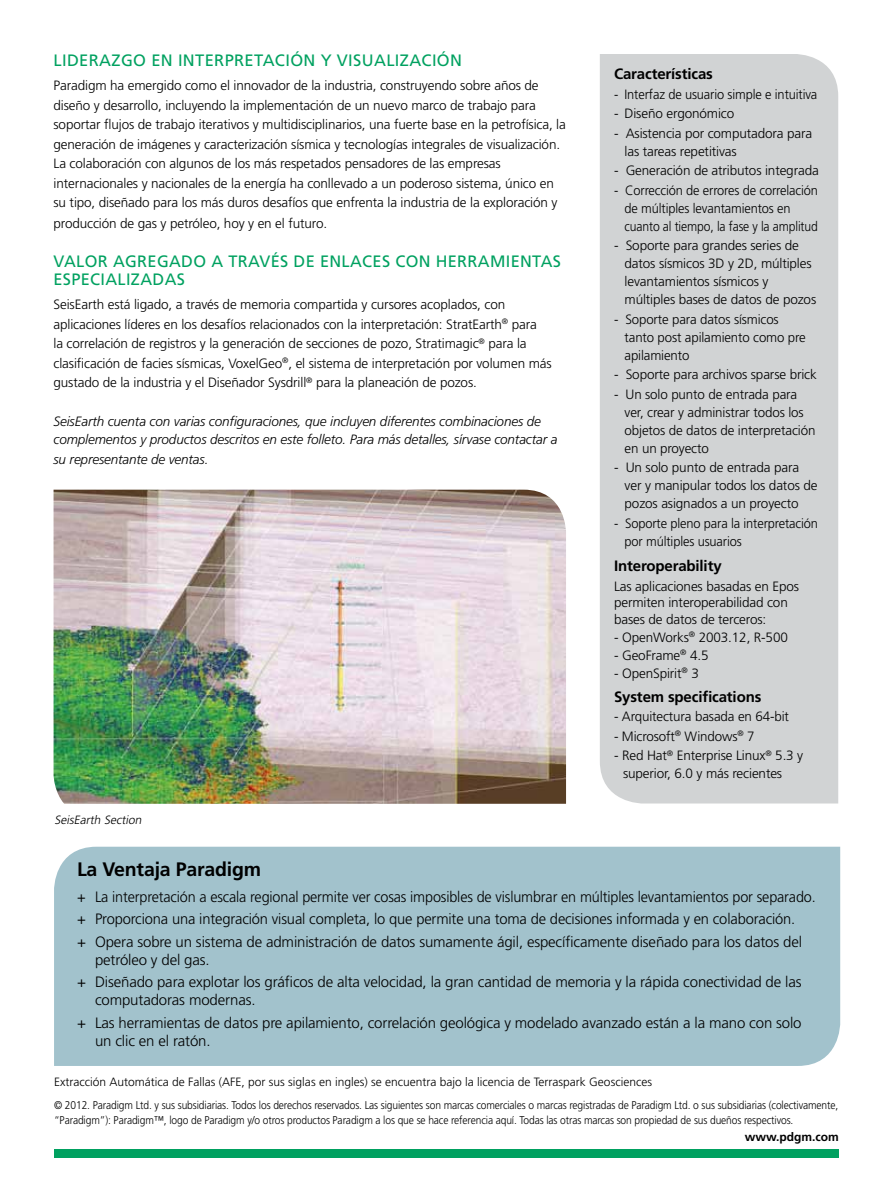
<style>
.page{position:relative;width:893px;height:1188px;background:#fff}
.page>*{position:absolute;margin:0;border:0;box-sizing:border-box;transform-origin:0 0}
.t1{font:700 19.5px "Frutiger LT Std";letter-spacing:-.01em;color:#000}
.t2{font:16.5px/18px "Frutiger LT Std";letter-spacing:.02em;color:#00a160}
.t3{font:300 15px/22.5px "Frutiger LT Std";letter-spacing:-.01em;color:#000;scale:.96 1}
.t4{font:300 15px/22.5px "Frutiger LT Std";letter-spacing:-.01em;color:#000}
.t5{font:700 15px "Frutiger LT Std";letter-spacing:-.01em;color:#000}
.t6{font:300 13.5px/18px "Frutiger LT Std";letter-spacing:-.01em;color:#000}
.t7{font:300 13.5px/18px "Frutiger LT Std";letter-spacing:-.01em;color:#000;scale:.95 1}
.t8{font:italic 300 13.5px/18px "Frutiger LT Std";letter-spacing:-.01em;color:#000}
.t9{font:300 12px "Frutiger LT Std";color:#000}
.t10{font:italic 300 12px "Frutiger LT Std";color:#000}
.t11{font:700 12px "Frutiger LT Std";color:#000}
.t12{font:300 11.25px/15px "Frutiger LT Std";letter-spacing:-.01em;color:#000;scale:.91 1}
</style>
<div class="page">
<div style="left:54px;top:847px;width:785px;height:219px;background:#a2c2cc"></div>
<div style="left:600px;top:54px;width:237px;height:750px;background:#d1d3d4"></div>
<img style="left:53px;top:490px;width:512px;height:314px">
<div style="left:54px;top:1150px;width:784px;height:8px;background:#00a160"></div>
<p class="t2" style="left:53px;top:52px;width:410px">LIDERAZGO EN INTERPRETACIÓN Y VISUALIZACIÓN</p>
<p class="t6" style="left:53px;top:76px;width:513px;line-height:19.5px">Paradigm ha emergido como el innovador de la industria, construyendo sobre años de diseño y desarrollo, incluyendo la implementación de un nuevo marco de trabajo para soportar flujos de trabajo iterativos y multidisciplinarios, una fuerte base en la petrofísica, la generación de imágenes y caracterización sísmica y tecnologías integrales de visualización.<br>La colaboración con algunos de los más respetados pensadores de las empresas internacionales y nacionales de la energía ha conllevado a un poderoso sistema, único en su tipo, diseñado para los más duros desafíos que enfrenta la industria de la exploración y</p>
<p class="t6" style="left:53px;top:215px;width:275px">producción de gas y petróleo, hoy y en el futuro.</p>
<p class="t2" style="left:53px;top:253px;width:509px">VALOR AGREGADO A TRAVÉS DE ENLACES CON HERRAMIENTAS<br>ESPECIALIZADAS</p>
<p class="t6" style="left:53px;top:295px;width:499px;line-height:19.5px">SeisEarth está ligado, a través de memoria compartida y cursores acoplados, con aplicaciones líderes en los desafíos relacionados con la interpretación: StratEarth<sup>®</sup> para<br>la correlación de registros y la generación de secciones de pozo, Stratimagic<sup>®</sup> para la clasificación de facies sísmicas, VoxelGeo<sup>®</sup>, el sistema de interpretación por volumen más gustado de la industria y el Diseñador Sysdrill<sup>®</sup> para la planeación de pozos.</p>
<p class="t8" style="left:53px;top:413px;width:505px">SeisEarth cuenta con varias configuraciones, que incluyen diferentes combinaciones de complementos y productos descritos en este folleto. Para más detalles, sírvase contactar a</p>
<p class="t8" style="left:53px;top:450px;width:156px">su representante de ventas.</p>
<p class="t10" style="left:55px;top:813px;width:91px">SeisEarth Section</p>
<p class="t5" style="left:613px;top:65px;width:100px">Características</p>
<p class="t7" style="left:613px;top:85px;width:215px">- Interfaz de usuario simple e intuitiva</p>
<p class="t6" style="left:613px;top:105px;width:122px">- Diseño ergonómico</p>
<p class="t6" style="left:624px;top:124px;width:189px;text-indent:-11px">- Asistencia por computadora para las tareas repetitivas</p>
<p class="t6" style="left:613px;top:162px;width:206px">- Generación de atributos integrada</p>
<p class="t7" style="left:624px;top:181px;width:205px;text-indent:-10px">- Corrección de errores de correlación de múltiples levantamientos en cuanto al tiempo, la fase y la amplitud</p>
<p class="t6" style="left:624px;top:237px;width:193px;text-indent:-11px">- Soporte para grandes series de datos sísmicos 3D y 2D, múltiples levantamientos sísmicos y múltiples bases de datos de pozos</p>
<p class="t6" style="left:624px;top:310px;width:183px;text-indent:-11px">- Soporte para datos sísmicos tanto post apilamiento como pre apilamiento</p>
<p class="t6" style="left:613px;top:366px;width:204px">- Soporte para archivos sparse brick</p>
<p class="t6" style="left:624px;top:385px;width:192px;text-indent:-11px">- Un solo punto de entrada para ver, crear y administrar todos los objetos de datos de interpretación en un proyecto</p>
<p class="t6" style="left:624px;top:459px;width:194px;text-indent:-11px">- Un solo punto de entrada para ver y manipular todos los datos de pozos asignados a un proyecto</p>
<p class="t7" style="left:624px;top:514px;width:205px;text-indent:-11px">- Soporte pleno para la interpretación por múltiples usuarios</p>
<p class="t5" style="left:613px;top:557px;width:109px">Interoperability</p>
<p class="t6" style="left:613px;top:578px;width:186px;line-height:16.5px">Las aplicaciones basadas en Epos permiten interoperabilidad con bases de datos de terceros:</p>
<p class="t6" style="left:613px;top:628px;width:175px">- OpenWorks<sup>®</sup> 2003.12, R-500</p>
<p class="t6" style="left:613px;top:646px;width:96px">- GeoFrame<sup>®</sup> 4.5</p>
<p class="t6" style="left:613px;top:664px;width:86px">- OpenSpirit<sup>®</sup> 3</p>
<p class="t5" style="left:613px;top:688px;width:149px">System specifications</p>
<p class="t6" style="left:613px;top:708px;width:176px">- Arquitectura basada en 64-bit</p>
<p class="t6" style="left:613px;top:727px;width:142px">- Microsoft<sup>®</sup> Windows<sup>®</sup> 7</p>
<p class="t6" style="left:622px;top:747px;width:182px;text-indent:-9px">- Red Hat<sup>®</sup> Enterprise Linux<sup>®</sup> 5.3 y superior, 6.0 y más recientes</p>
<h1 class="t1" style="left:77px;top:858px;width:186px">La Ventaja Paradigm</h1>
<p class="t3" style="left:77px;top:886px;width:770px">+ La interpretación a escala regional permite ver cosas imposibles de vislumbrar en múltiples levantamientos por separado. + Proporciona una integración visual completa, lo que permite una toma de decisiones informada y en colaboración.<br>+ Opera sobre un sistema de administración de datos sumamente ágil, específicamente diseñado para los datos del</p>
<p class="t4" style="left:77px;top:949px;width:725px;text-indent:18px">petróleo y del gas.<br>+ Diseñado para explotar los gráficos de alta velocidad, la gran cantidad de memoria y la rápida conectividad de las</p>
<p class="t4" style="left:77px;top:989px;width:725px;text-indent:18px">computadoras modernas.<br>+ Las herramientas de datos pre apilamiento, correlación geológica y modelado avanzado están a la mano con solo</p>
<p class="t4" style="left:95px;top:1030px;width:117px">un clic en el ratón.</p>
<p class="t9" style="left:54px;top:1075px;width:599px">Extracción Automática de Fallas (AFE, por sus siglas en ingles) se encuentra bajo la licencia de Terraspark Geosciences</p>
<p class="t12" style="left:54px;top:1097px;width:863px">© 2012. Paradigm Ltd. y sus subsidiarias. Todos los derechos reservados. Las siguientes son marcas comerciales o marcas registradas de Paradigm Ltd. o sus subsidiarias (colectivamente, “Paradigm”): Paradigm™, logo de Paradigm y/o otros productos Paradigm a los que se hace referencia aquí. Todas las otras marcas son propiedad de sus dueños respectivos.</p>
<p class="t11" style="left:744px;top:1130px;width:96px">www.pdgm.com</p>
</div>
